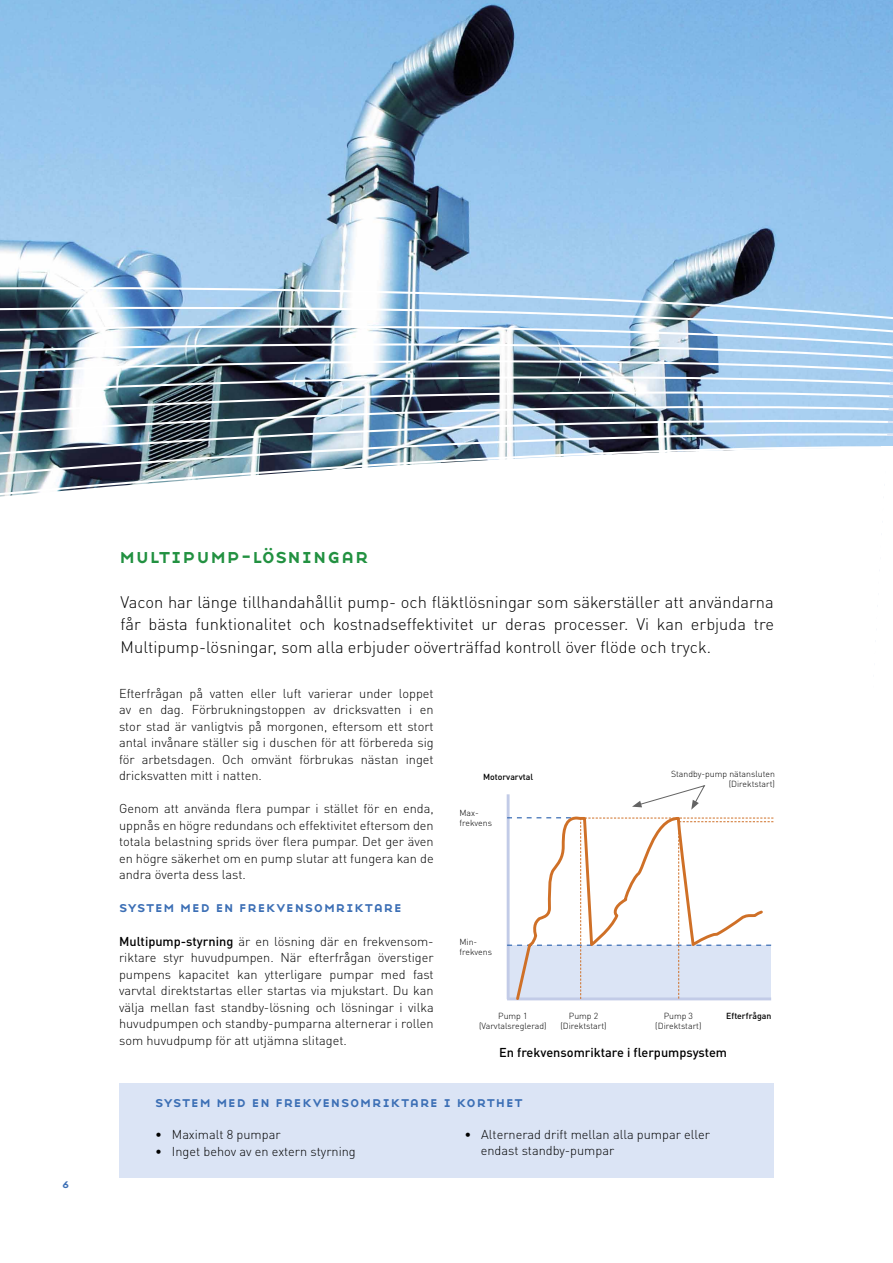
<style>
.page{position:relative;width:893px;height:1263px;background:#fff}
.page>*{position:absolute;margin:0;border:0;box-sizing:border-box;transform-origin:0 0}
.t1{font:21px "Base Nine SC";color:#229141}
.t2{font:300 16.5px/22.5px "DIN Pro";color:#000;text-align:justify}
.t3{font:15px "Base Nine SC";letter-spacing:.015em;color:#3c6fb5}
.t4{font:300 12.75px/16.5px "DIN Pro";color:#000;text-align:justify}
.t5{font:500 12.75px "DIN Pro";color:#000}
.t6{font:12.75px "Base Nine SC";color:#3c6fb5}
.t7{font:300 8.7px/10.5px "DIN Pro";color:#000;text-align:center}
.t8{font:500 8.7px "DIN Pro";color:#000}
.s1{font-weight:500}
</style>
<div class="page">
<svg style="left:0;top:1px;width:893px;height:496px;background:#94b6d3"></svg>
<svg style="left:873px;top:331px;width:20px;height:166px"></svg>
<hr style="left:507px;top:997px;width:264px;height:3px;background:#c2cbe7">
<hr style="left:507px;top:794px;width:3px;height:205px;background:#c2cbe7">
<svg style="left:507px;top:817px;width:266px;height:182px"></svg>
<svg style="left:514px;top:816px;width:251px;height:185px"></svg>
<svg style="left:632px;top:785px;width:74px;height:25px"></svg>
<div style="left:119px;top:1083px;width:654px;height:94px;background:#dbe4f5"></div>
<div style="left:881px;top:446px;width:12px;height:17px;background:#fff"></div>
<p class="t6" style="left:62px;top:1174px;width:10px">6</p>
<h1 class="t1" style="left:119px;top:541px;width:251px">multipump-lösningar</h1>
<p class="t2" style="left:121px;top:589px;width:655px">Vacon har länge tillhandahållit pump- och fläktlösningar som säkerställer att användarna får bästa funktionalitet och kostnadseffektivitet ur deras processer. Vi kan erbjuda tre Multipump-lösningar, som alla erbjuder oöverträffad kontroll över flöde och tryck.</p>
<p class="t4" style="left:119px;top:684px;width:316px">Efterfrågan på vatten eller luft varierar under loppet av en dag. Förbrukningstoppen av dricksvatten i en stor stad är vanligtvis på morgonen, eftersom ett stort antal invånare ställer sig i duschen för att förbereda sig för arbetsdagen. Och omvänt förbrukas nästan inget dricksvatten mitt i natten.</p>
<p class="t4" style="left:119px;top:799px;width:316px">Genom att använda flera pumpar i stället för en enda, uppnås en högre redundans och effektivitet eftersom den totala belastning sprids över flera pumpar. Det ger även en högre säkerhet om en pump slutar att fungera kan de andra överta dess last.</p>
<p class="t3" style="left:119px;top:897px;width:285px">system med en frekvensomriktare</p>
<p class="t4" style="left:119px;top:931px;width:316px"><span class="s1">Multipump-styrning</span> är en lösning där en frekvensom&shy;riktare styr huvudpumpen. När efterfrågan överstiger pumpens kapacitet kan ytterligare pumpar med fast varvtal direktstartas eller startas via mjukstart. Du kan välja mellan fast standby-lösning och lösningar i vilka huvudpumpen och standby-pumparna alternerar i rollen som huvudpump för att utjämna slitaget.</p>
<p class="t8" style="left:483px;top:770px;width:52px">Motorvarvtal</p>
<p class="t7" style="left:671px;top:768px;width:105px;text-align:right">Standby-pump nätansluten (Direktstart)</p>
<p class="t7" style="left:459px;top:807px;width:34px;text-align:left">Max&shy;frekvens</p>
<p class="t7" style="left:459px;top:935px;width:34px;text-align:left">Min&shy;frekvens</p>
<p class="t7" style="left:664px;top:1009px;width:31px">Pump 3</p>
<p class="t8" style="left:726px;top:1008px;width:47px">Efterfrågan</p>
<p class="t7" style="left:655px;top:1020px;width:48px">(Direktstart)</p>
<p class="t5" style="left:499px;top:1042px;width:229px">En frekvensomriktare i flerpumpsystem</p>
<p class="t7" style="left:479px;top:1009px;width:69px">Pump 1 (Varvtalsreglerad)</p>
<p class="t7" style="left:560px;top:1009px;width:48px">Pump 2 (Direktstart)</p>
<p class="t3" style="left:155px;top:1091px;width:369px">system med en frekvensomriktare i korthet</p>
<p class="t4" style="left:155px;top:1125px;width:127px">• Maximalt 8 pumpar</p>
<p class="t4" style="left:155px;top:1141px;width:202px">• Inget behov av en extern styrning</p>
<p class="t4" style="left:481px;top:1125px;width:231px;text-indent:-16px">• Alternerad drift mellan alla pumpar eller endast standby-pumpar</p>
</div>
